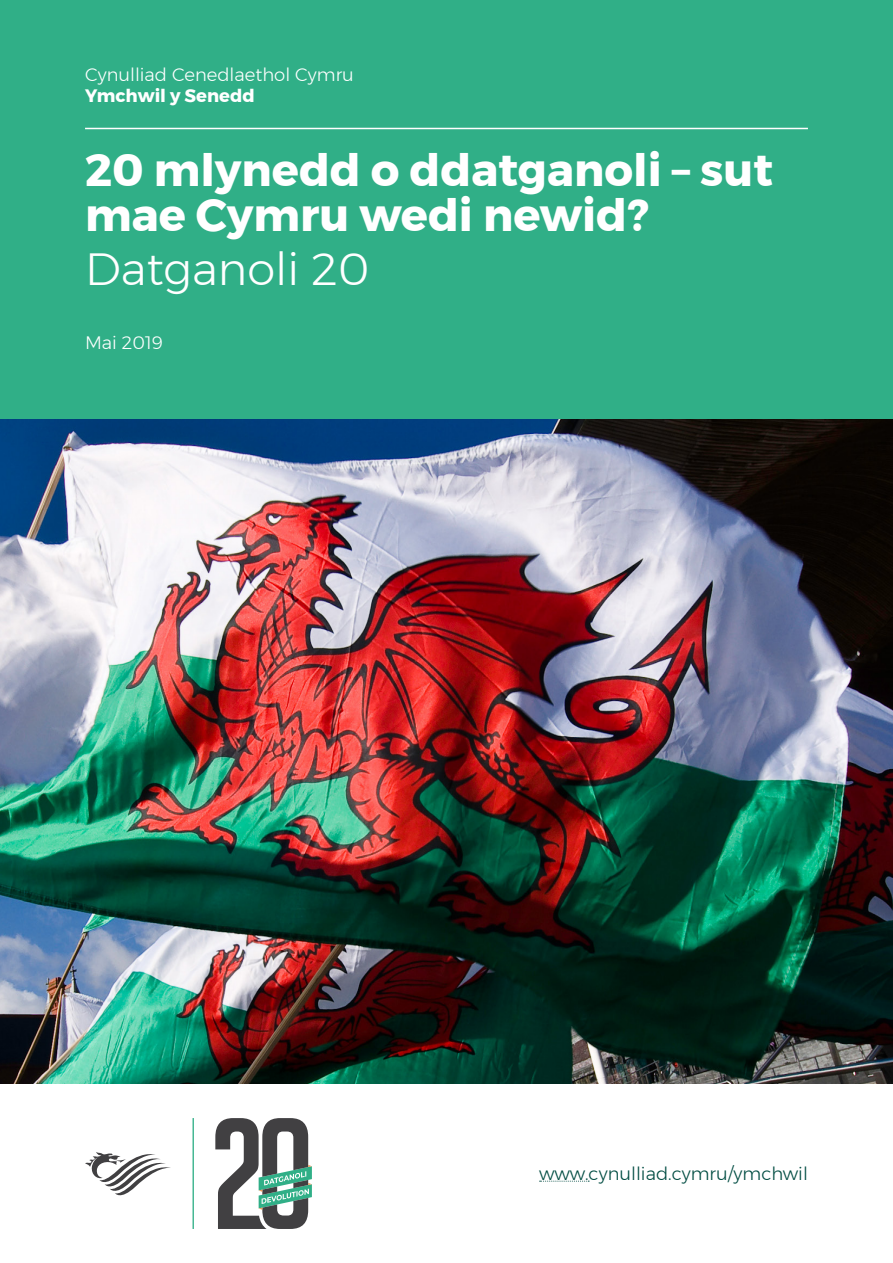
<style>
.page{position:relative;width:893px;height:1263px;background:#fff}
.page>*{position:absolute;margin:0;border:0;box-sizing:border-box;transform-origin:0 0}
.t1{font:700 45px/45px "Montserrat";color:#fff}
.t2{font:300 45px "Montserrat";color:#fff}
.t3{font:300 18px "Montserrat";color:#fff}
.t4{font:300 18px "Montserrat";color:#004c42}
.t5{font:700 18px "Montserrat";color:#fff}
</style>
<div class="page">
<img style="left:0;top:419px;width:893px;height:665px">
<svg style="left:85px;top:1118px;width:227px;height:111px"></svg>
<div style="left:0;top:0;width:893px;height:419px;background:#30af87"></div>
<hr style="left:85px;top:128px;width:723px;height:1px;background:#fff">
<svg style="left:540px;top:1181px;width:49px;height:1px"></svg>
<p class="t3" style="left:85px;top:61px;width:270px">Cynulliad Cenedlaethol Cymru</p>
<p class="t5" style="left:85px;top:81px;width:171px">Ymchwil y Senedd</p>
<p class="t1" style="left:85px;top:148px;width:689px">20 mlynedd o ddatganoli – sut mae Cymru wedi newid?</p>
<p class="t2" style="left:85px;top:236px;width:286px">Datganoli 20</p>
<p class="t3" style="left:85px;top:329px;width:79px">Mai 2019</p>
<p class="t4" style="left:539px;top:1160px;width:270px">www.cynulliad.cymru/ymchwil</p>
</div>
